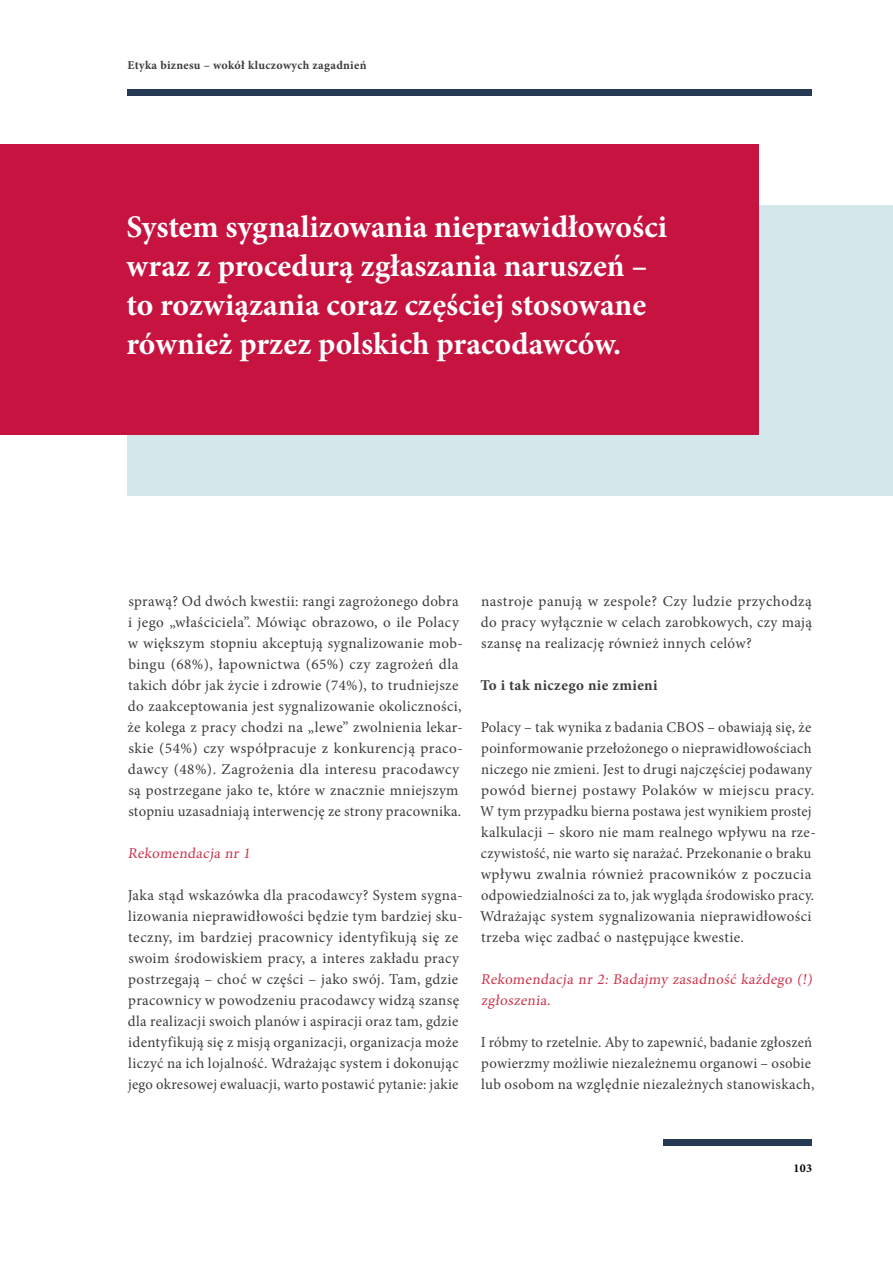
<style>
.page{position:relative;width:893px;height:1263px;background:#fff}
.page>*{position:absolute;margin:0;border:0;box-sizing:border-box;transform-origin:0 0}
.t1{font:700 31.5px/39px "Minion Pro";color:#fff}
.t2{font:15px/21px "Minion Pro";letter-spacing:.025em;color:#3c3c3b}
.t3{font:15px/21px "Minion Pro";color:#cb354d}
.t4{font:700 15px "Minion Pro";letter-spacing:.025em;color:#3c3c3b}
.t5{font:700 12px "Minion Pro";letter-spacing:.025em;color:#3c3c3b}
.t6{font:700 12px "Minion Pro";color:#000}
</style>
<div class="page">
<div style="left:663px;top:1139px;width:149px;height:7px;background:#263955"></div>
<div style="left:128px;top:89px;width:684px;height:7px;background:#263955"></div>
<div style="left:128px;top:205px;width:765px;height:291px;background:#d4e7ea"></div>
<div style="left:0;top:144px;width:758px;height:291px;background:#c61340"></div>
<p class="t5" style="left:128px;top:57px;width:240px">Etyka biznesu – wokół kluczowych zagadnień</p>
<h1 class="t1" style="left:126px;top:207px;width:542px">System sygnalizowania nieprawidłowości wraz z procedurą zgłaszania naruszeń – to rozwiązania coraz częściej stosowane również przez polskich pracodawców.</h1>
<p class="t2" style="left:128px;top:591px;width:337px">sprawą? Od dwóch kwestii: rangi zagrożonego dobra i jego „właściciela”. Mówiąc obrazowo, o ile Polacy w większym stopniu akceptują sygnalizowanie mob&shy;bingu (68%), łapownictwa (65%) czy zagrożeń dla takich dóbr jak życie i zdrowie (74%), to trudniejsze do zaakceptowania jest sygnalizowanie okoliczności, że kolega z pracy chodzi na „lewe” zwolnienia lekar&shy;skie (54%) czy współpracuje z konkurencją praco&shy;dawcy (48%). Zagrożenia dla interesu pracodawcy są postrzegane jako te, które w znacznie mniejszym stopniu uzasadniają interwencję ze strony pracownika.</p>
<p class="t3" style="left:128px;top:843px;width:126px">Rekomendacj a nr 1</p>
<p class="t2" style="left:128px;top:885px;width:337px">Jaka stąd wskazówka dla pracodawcy? System sygna&shy;lizowania nieprawidłowości będzie tym bardziej sku&shy;teczny, im bardziej pracownicy identyfikują się ze swoim środowiskiem pracy, a interes zakładu pracy postrzegają – choć w części – jako swój. Tam, gdzie pracownicy w powodzeniu pracodawcy widzą szansę dla realizacji swoich planów i aspiracji oraz tam, gdzie identyfikują się z misją organizacji, organizacja może liczyć na ich lojalność. Wdrażając system i dokonując jego okresowej ewaluacji, warto postawić pytanie: jakie</p>
<p class="t2" style="left:481px;top:591px;width:332px;text-align:justify">nastroje panują w zespole? Czy ludzie przychodzą do pracy wyłącznie w celach zarobkowych, czy mają szansę na realizację również innych celów?</p>
<p class="t4" style="left:480px;top:675px;width:179px">To i tak niczego nie zmieni</p>
<p class="t2" style="left:480px;top:717px;width:337px">Polacy – tak wynika z badania CBOS – obawiają się, że poinformowanie przełożonego o nieprawidłowościach niczego nie zmieni. Jest to drugi najczęściej podawany powód biernej postawy Polaków w miejscu pracy.<br>W tym przypadku bierna postawa jest wynikiem prostej kalkulacji – skoro nie mam realnego wpływu na rze&shy;czywistość, nie warto się narażać. Przekonanie o braku wpływu zwalnia również pracowników z poczucia odpowiedzialności za to, jak wygląda środowisko pracy.<br>Wdrażając system sygnalizowania nieprawidłowości trzeba więc zadbać o następujące kwestie.</p>
<p class="t3" style="left:481px;top:969px;width:335px">Rekomendacj a nr 2: Badaj my zasadność każdego (!) zgłoszenia.</p>
<p class="t2" style="left:481px;top:1032px;width:335px">I róbmy to rzetelnie. Aby to zapewnić, badanie zgłoszeń powierzmy możliwie niezależnemu organowi – osobie lub osobom na względnie niezależnych stanowiskach,</p>
<p class="t6" style="left:794px;top:1159px;width:20px">103</p>
</div>
